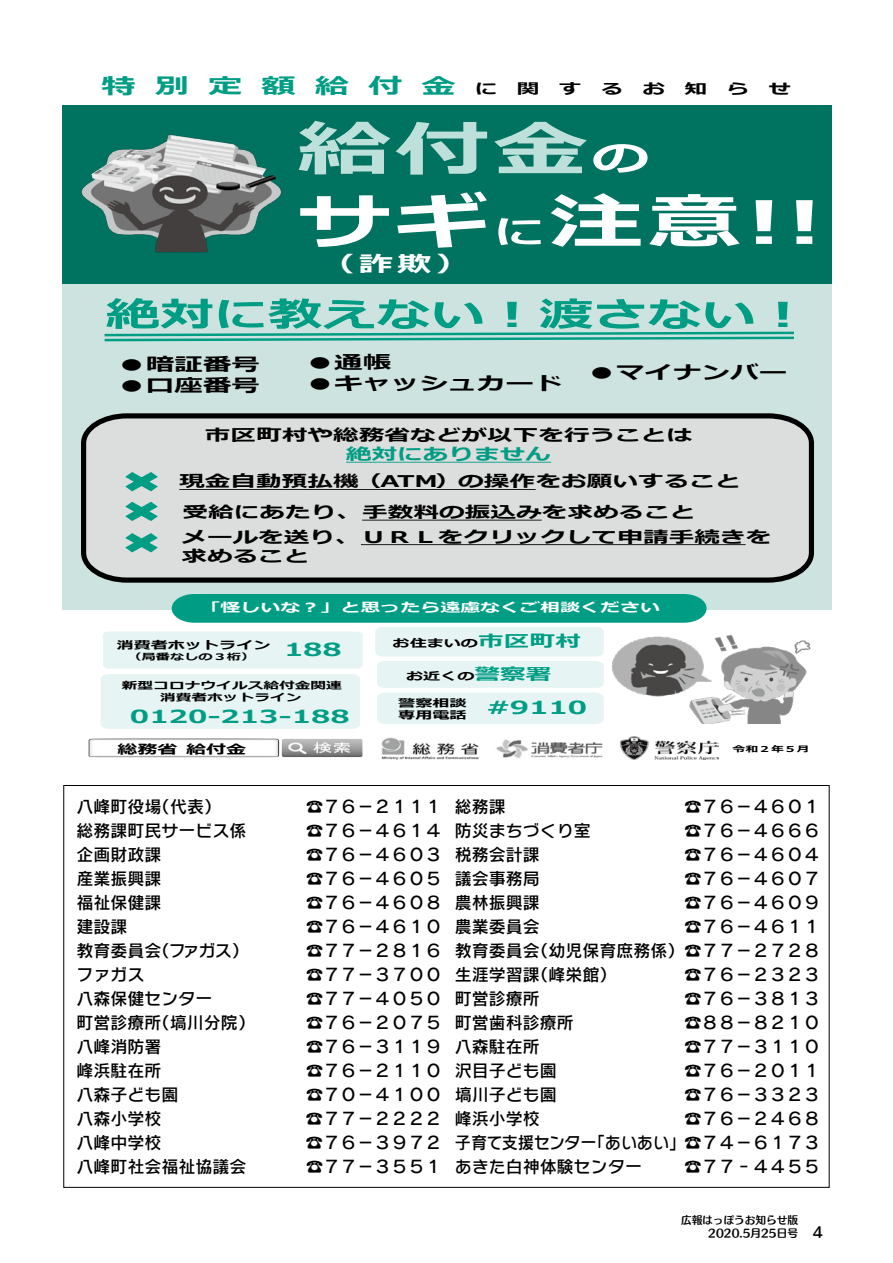
<style>
.page{position:relative;width:893px;height:1263px;background:#fff}
.page>*{position:absolute;margin:0;border:0;box-sizing:border-box;transform-origin:0 0}
.t1{font:700 59.4px/72.8px "Meiryo";letter-spacing:.045em;color:#fff;scale:1.58 1}
.t2{font:700 34.2px "Meiryo";color:#009d85;scale:1.58 1}
.t3{font:700 21.6px "Meiryo";letter-spacing:.56em;color:#009d85;scale:1.58 1}
.t4{font:700 21.6px "Meiryo";color:#fff;scale:1.58 1}
.t5{font:700 18px "Meiryo";color:#000;scale:1.58 1}
.t6{font:700 18px "Meiryo";color:#009d85;scale:1.58 1}
.t7{font:16.95px "Rodin NTLG Pro DB";color:#000}
.t8{font:700 16.2px/20px "Meiryo";color:#000;scale:1.58 1}
.t9{font:700 16.2px "Meiryo";color:#009d85;scale:1.58 1}
.t10{font:700 14.4px "Meiryo";color:#000;scale:1.58 1}
.t11{font:700 12.6px "Meiryo";color:#fff;scale:1.58 1}
.t12{font:700 12.6px "Meiryo";color:#000;scale:1.58 1}
.t13{font:700 10.8px/11.9px "Meiryo";color:#000;scale:1.58 1}
.t14{font:10.65px/12.8px "Humming Std B";color:#000}
.t15{font:700 9.9px "Meiryo";color:#000;scale:1.58 1}
.t16{font:700 9px "Meiryo";color:#000;scale:1.58 1}
.t17{font:700 8.1px "Meiryo";color:#000;scale:1.58 1}
.s1{font-size:14.4px;color:#000}
.s2{color:#bde1da}
.s3{font-size:36px}
.s4{font-size:32.4px}
.s5{font-weight:400}
.s6{font-size:16.2px;color:#009d85}
.s7{font-size:13.8px}
</style>
<div class="page">
<div style="left:62px;top:146px;width:769px;height:464px;background:#cde3df"></div>
<div style="left:62px;top:105px;width:769px;height:179px;background:#007260"></div>
<svg style="left:100px;top:594px;width:607px;height:135px"></svg>
<img style="left:381px;top:737px;width:98px;height:22px">
<img style="left:81px;top:134px;width:200px;height:119px">
<img style="left:88px;top:738px;width:275px;height:20px">
<svg style="left:81px;top:413px;width:733px;height:170px"></svg>
<svg style="left:346px;top:462px;width:205px;height:1px"></svg>
<svg style="left:362px;top:520px;width:180px;height:1px"></svg>
<svg style="left:179px;top:489px;width:357px;height:1px"></svg>
<svg style="left:125px;top:472px;width:33px;height:19px"></svg>
<svg style="left:125px;top:502px;width:33px;height:19px"></svg>
<svg style="left:125px;top:533px;width:33px;height:19px"></svg>
<svg style="left:361px;top:544px;width:385px;height:1px"></svg>
<svg style="left:105px;top:332px;width:689px;height:9px"></svg>
<img style="left:612px;top:635px;width:199px;height:89px">
<img style="left:496px;top:739px;width:107px;height:19px">
<img style="left:620px;top:737px;width:98px;height:22px">
<p class="t3" style="left:101px;top:71px;width:252px">特別定額給付金 <span class="s1">に</span></p>
<p class="t10" style="left:517px;top:79px;width:16px">関</p>
<p class="t10" style="left:559px;top:79px;width:16px">す</p>
<p class="t10" style="left:601px;top:79px;width:16px">る</p>
<p class="t10" style="left:643px;top:79px;width:16px">お</p>
<p class="t10" style="left:684px;top:79px;width:16px">知</p>
<p class="t10" style="left:726px;top:79px;width:16px">ら</p>
<p class="t10" style="left:768px;top:79px;width:16px">せ</p>
<h1 class="t1" style="left:297px;top:116px;width:334px"><span class="s2">給付金</span><span class="s3">の<br></span>サギ<span class="s4">に</span>注意!!</h1>
<p class="t4" style="left:320px;top:249px;width:96px">（詐欺）</p>
<h2 class="t2" style="left:105px;top:291px;width:447px">絶対に教えない！渡さない！</h2>
<p class="t5" style="left:117px;top:352px;width:92px"><span class="s5">●</span>暗証番号</p>
<p class="t5" style="left:117px;top:373px;width:92px">●口座番号</p>
<p class="t5" style="left:306px;top:349px;width:56px"><span class="s5">●</span>通帳</p>
<p class="t5" style="left:306px;top:371px;width:164px">●キャッシュカード</p>
<p class="t5" style="left:587px;top:359px;width:128px"><span class="s5">●</span>マイナンバー</p>
<p class="t8" style="left:205px;top:426px;width:310px">市区町村や総務省などが以下を行うことは</p>
<p class="t9" style="left:346px;top:443px;width:131px">絶対にありません</p>
<p class="t8" style="left:179px;top:472px;width:357px">現金自動預払機（ATM）の操作をお願いすること</p>
<p class="t8" style="left:183px;top:503px;width:326px">受給にあたり、手数料の振込みを求めること</p>
<p class="t8" style="left:181px;top:528px;width:375px">メールを送り、ＵＲＬをクリックして申請手続きを求めること</p>
<p class="t11" style="left:201px;top:599px;width:292px">「怪しいな？」と思ったら遠慮なくご相談ください</p>
<p class="t13" style="left:117px;top:640px;width:99px">消費者ホットライン</p>
<p class="t6" style="left:284px;top:637px;width:38px">188</p>
<p class="t15" style="left:122px;top:678px;width:141px">新型コロナウイルス給付金関連</p>
<p class="t16" style="left:128px;top:650px;width:82px">（局番なしの３桁）</p>
<p class="t15" style="left:160px;top:690px;width:91px">消費者ホットライン</p>
<p class="t6" style="left:130px;top:704px;width:141px">0120-213-188</p>
<p class="t13" style="left:393px;top:638px;width:121px">お住まいの<span class="s6">市区町村</span></p>
<p class="t13" style="left:406px;top:670px;width:93px">お近くの<span class="s6">警察署</span></p>
<p class="t13" style="left:398px;top:698px;width:45px">警察相談専用電話</p>
<p class="t6" style="left:487px;top:695px;width:65px">#9110</p>
<p class="t12" style="left:117px;top:741px;width:83px">総務省給付金</p>
<p class="t17" style="left:733px;top:743px;width:50px">令和２年５月</p>
<p class="t7" style="left:76px;top:795px;width:146px">八峰町役場（代表）</p>
<p class="t7" style="left:306px;top:795px;width:201px">☎７６－２１１１ 総務課</p>
<p class="t7" style="left:684px;top:795px;width:138px">☎７６－４６０１</p>
<p class="t7" style="left:76px;top:819px;width:172px">総務課町民サービス係</p>
<p class="t7" style="left:306px;top:819px;width:286px">☎７６－４６１４ 防災まちづくり室</p>
<p class="t7" style="left:684px;top:819px;width:138px">☎７６－４６６６</p>
<p class="t7" style="left:76px;top:843px;width:87px">企画財政課</p>
<p class="t7" style="left:306px;top:843px;width:235px">☎７６－４６０３ 税務会計課</p>
<p class="t7" style="left:684px;top:843px;width:138px">☎７６－４６０４</p>
<p class="t7" style="left:76px;top:867px;width:87px">産業振興課</p>
<p class="t7" style="left:306px;top:867px;width:235px">☎７６－４６０５ 議会事務局</p>
<p class="t7" style="left:684px;top:867px;width:138px">☎７６－４６０７</p>
<p class="t7" style="left:76px;top:891px;width:87px">福祉保健課</p>
<p class="t7" style="left:306px;top:891px;width:235px">☎７６－４６０８ 農林振興課</p>
<p class="t7" style="left:684px;top:891px;width:138px">☎７６－４６０９</p>
<p class="t7" style="left:76px;top:915px;width:53px">建設課</p>
<p class="t7" style="left:306px;top:915px;width:235px">☎７６－４６１０ 農業委員会</p>
<p class="t7" style="left:684px;top:915px;width:138px">☎７６－４６１１</p>
<p class="t7" style="left:76px;top:939px;width:174px">教育委員会（ファガス）</p>
<p class="t7" style="left:306px;top:939px;width:516px">☎７７－２８１６ 教育委員会（幼児保育庶務係）☎７７－２７２８</p>
<p class="t7" style="left:76px;top:963px;width:70px">ファガス</p>
<p class="t7" style="left:306px;top:963px;width:312px">☎７７－３７００ 生涯学習課（峰栄館）</p>
<p class="t7" style="left:684px;top:963px;width:138px">☎７６－２３２３</p>
<p class="t7" style="left:76px;top:987px;width:138px">八森保健センター</p>
<p class="t7" style="left:306px;top:987px;width:235px">☎７７－４０５０ 町営診療所</p>
<p class="t7" style="left:684px;top:987px;width:138px">☎７６－３８１３</p>
<p class="t7" style="left:76px;top:1011px;width:180px">町営診療所（塙川分院）</p>
<p class="t7" style="left:306px;top:1011px;width:269px">☎７６－２０７５ 町営歯科診療所</p>
<p class="t7" style="left:684px;top:1011px;width:138px">☎８８－８２１０</p>
<p class="t7" style="left:76px;top:1035px;width:87px">八峰消防署</p>
<p class="t7" style="left:306px;top:1035px;width:235px">☎７６－３１１９ 八森駐在所</p>
<p class="t7" style="left:684px;top:1035px;width:138px">☎７７－３１１０</p>
<p class="t7" style="left:76px;top:1059px;width:87px">峰浜駐在所</p>
<p class="t7" style="left:306px;top:1059px;width:252px">☎７６－２１１０ 沢目子ども園</p>
<p class="t7" style="left:684px;top:1059px;width:138px">☎７６－２０１１</p>
<p class="t7" style="left:76px;top:1083px;width:104px">八森子ども園</p>
<p class="t7" style="left:306px;top:1083px;width:252px">☎７０－４１００ 塙川子ども園</p>
<p class="t7" style="left:684px;top:1083px;width:138px">☎７６－３３２３</p>
<p class="t7" style="left:76px;top:1108px;width:87px">八森小学校</p>
<p class="t7" style="left:306px;top:1108px;width:235px">☎７７－２２２２ 峰浜小学校</p>
<p class="t7" style="left:684px;top:1108px;width:138px">☎７６－２４６８</p>
<p class="t7" style="left:76px;top:1132px;width:87px">八峰中学校</p>
<p class="t7" style="left:306px;top:1132px;width:516px">☎７６－３９７２ 子育て支援センター「あいあい」☎７４－６１７３</p>
<p class="t7" style="left:76px;top:1156px;width:172px">八峰町社会福祉協議会</p>
<p class="t7" style="left:306px;top:1156px;width:337px">☎７７－３５５１ あきた白神体験センター</p>
<p class="t7" style="left:684px;top:1156px;width:138px">☎７７‐４４５５</p>
<p class="t14" style="left:708px;top:1214px;width:116px;text-indent:-27px">広報はっぽうお知らせ版<br>2020.5月25日号 <span class="s7">4</span></p>
</div>
